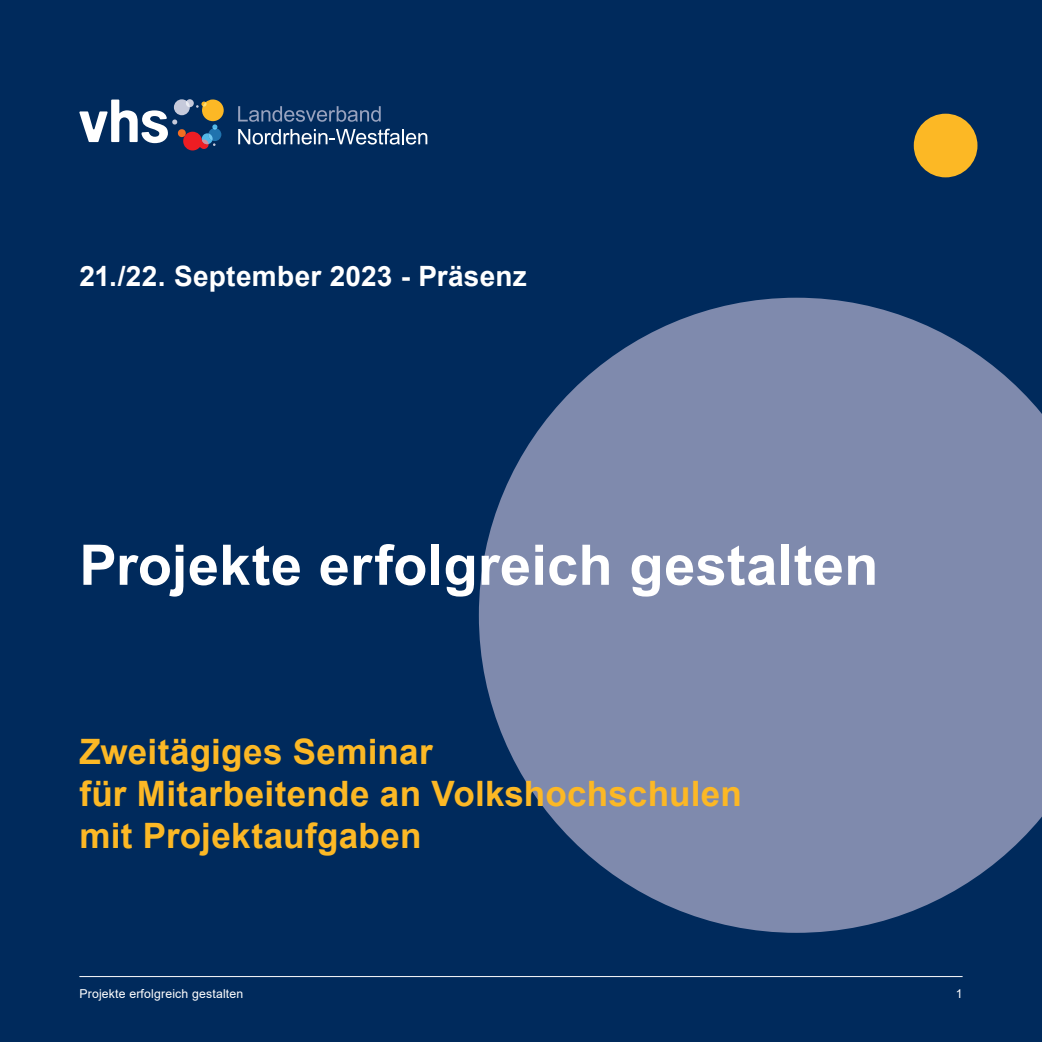
<style>
.page{position:relative;width:1042px;height:1042px;background:#002a5c}
.page>*{position:absolute;margin:0;border:0;box-sizing:border-box;transform-origin:0 0}
.t1{font:700 56px "Arial";letter-spacing:.005em;color:#fff}
.t2{font:700 35px "Arial";letter-spacing:.01em;color:#fcb825}
.Fließtext_Blocksatz{font:700 28px "Arial";letter-spacing:.01em;color:#fff}
.t3{font:12.25px "Arial";letter-spacing:.015em;color:#fff}
</style>
<div class="page">
<svg style="left:479px;top:298px;width:563px;height:635px;fill:#7f8aad"></svg>
<div style="left:914px;top:114px;width:63px;height:63px;background:#fcb825;border-radius:50%"></div>
<svg style="left:238px;top:106px;width:143px;height:16px"></svg>
<svg style="left:238px;top:129px;width:189px;height:16px"></svg>
<svg style="left:79px;top:99px;width:145px;height:51px"></svg>
<hr style="left:79px;top:976px;width:883px;height:1px;background:#fff">
<p class="Fließtext_Blocksatz" style="left:79px;top:256px;width:449px">21./22. September 2023 - Präsenz</p>
<p class="t1" style="left:79px;top:526px;width:800px">Projekte erfolgreich gestalten</p>
<p class="t2" style="left:79px;top:727px;width:355px">Zweitägiges Seminar</p>
<p class="t2" style="left:79px;top:769px;width:664px">für Mitarbeitende an Volkshochschulen</p>
<p class="t2" style="left:79px;top:811px;width:344px">mit Projektaufgaben</p>
<p class="t3" style="left:79px;top:985px;width:165px">Projekte erfolgreich gestalten</p>
<p class="t3" style="left:956px;top:985px;width:8px">1</p>
</div>
